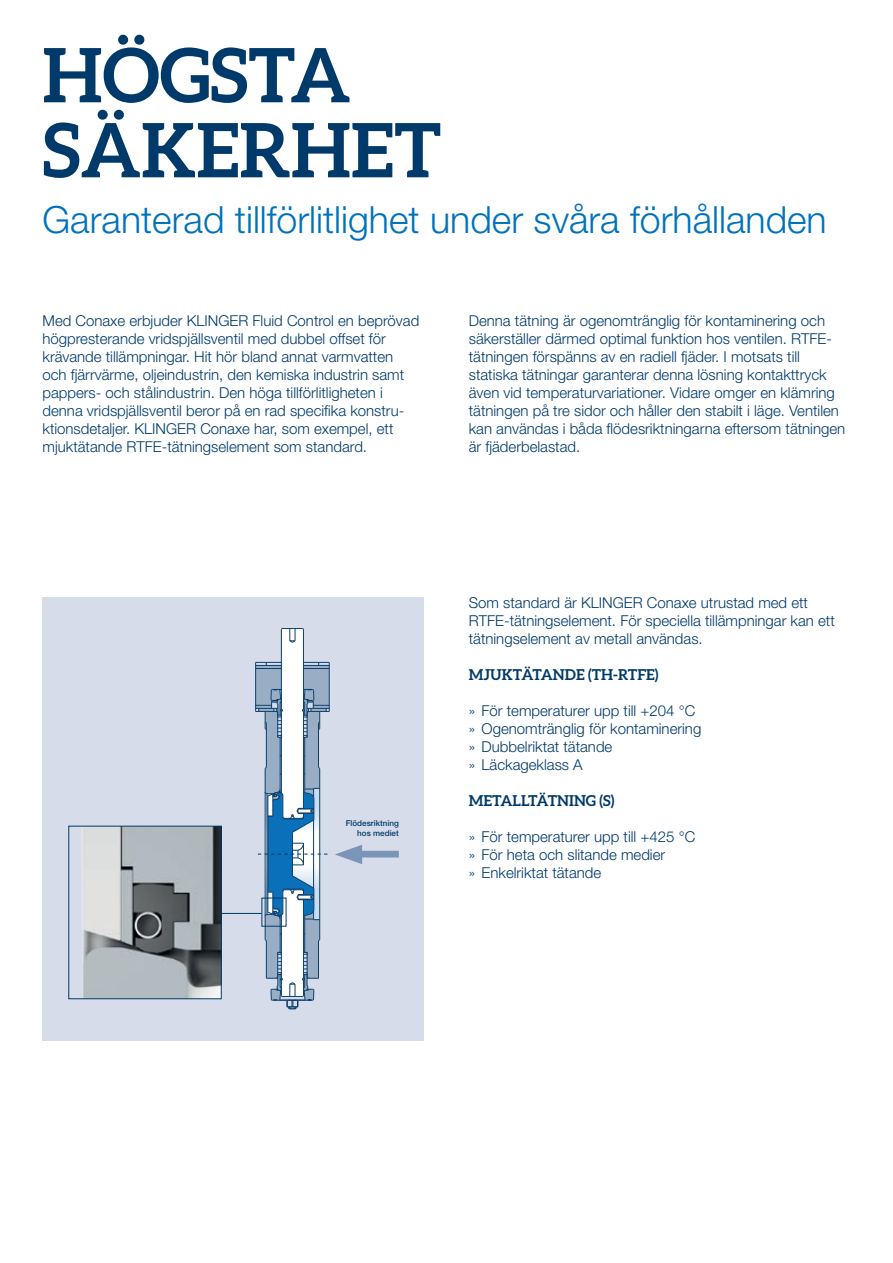
<style>
.page{position:relative;width:893px;height:1263px;background:#fff}
.page>*{position:absolute;margin:0;border:0;box-sizing:border-box;transform-origin:0 0}
.t1{font:700 75px/75px "Aleo";color:#003a6a}
.t2{font:300 37.5px "Helvetica Neue LT Pro";color:#0072bc}
.t3{font:300 15px/18px "Helvetica Neue LT Pro";color:#003a6a}
.t4{font:700 15px "Aleo";color:#003a6a}
.t5{font:500 8.1px/9.8px "Helvetica Neue LT Pro";color:#003a6a;text-align:right}
</style>
<div class="page">
<div style="left:43px;top:597px;width:381px;height:443px;background:#d6dce9"></div>
<svg style="left:335px;top:845px;width:27px;height:19px"></svg>
<div style="left:358px;top:851px;width:41px;height:6px;background:#7a95b8"></div>
<hr style="left:255px;top:662px;width:1px;height:49px;background:#0d416c">
<hr style="left:329px;top:662px;width:1px;height:49px;background:#0d416c">
<svg style="left:256px;top:628px;width:73px;height:382px"></svg>
<hr style="left:164px;top:913px;width:97px;height:1px;background:#003a6a">
<img style="left:82px;top:828px;width:138px;height:169px">
<div style="left:68px;top:826px;width:154px;height:173px;border:1px solid #003a6a"></div>
<h1 class="t1" style="left:43px;top:36px;width:400px">HÖGSTA<br>SÄKERHET</h1>
<h2 class="t2" style="left:43px;top:197px;width:786px">Garanterad tillförlitlighet under svåra förhållanden</h2>
<p class="t3" style="left:43px;top:311px;width:378px">Med Conaxe erbjuder KLINGER Fluid Control en beprövad högpresterande vridspjällsventil med dubbel offset för krävande tillämpningar. Hit hör bland annat varmvatten och fjärrvärme, oljeindustrin, den kemiska industrin samt pappers- och stålindustrin. Den höga tillförlitligheten i denna vridspjällsventil beror på en rad specifika konstru&shy;ktionsdetaljer. KLINGER Conaxe har, som exempel, ett mjuktätande RTFE-tätningselement som standard.</p>
<p class="t3" style="left:469px;top:311px;width:378px">Denna tätning är ogenomtränglig för kontaminering och säkerställer därmed optimal funktion hos ventilen. RTFE&shy;tätningen förspänns av en radiell fjäder. I motsats till statiska tätningar garanterar denna lösning kontakttryck även vid temperaturvariationer. Vidare omger en klämring tätningen på tre sidor och håller den stabilt i läge. Ventilen kan användas i båda flödesriktningarna eftersom tätningen är fjäderbelastad.</p>
<p class="t5" style="left:346px;top:818px;width:55px">Flödesriktning hos mediet</p>
<p class="t3" style="left:469px;top:593px;width:367px">Som standard är KLINGER Conaxe utrustad med ett<br>RTFE-tätningselement. För speciella tillämpningar kan ett tätningselement av metall användas.</p>
<p class="t4" style="left:469px;top:666px;width:191px">MJUKTÄTANDE (TH-RTFE)</p>
<p class="t3" style="left:469px;top:701px;width:234px">» För temperaturer upp till +204 °C » Ogenomtränglig för kontaminering » Dubbelriktat tätande<br>» Läckageklass A</p>
<p class="t4" style="left:469px;top:792px;width:147px">METALLTÄTNING (S)</p>
<p class="t3" style="left:469px;top:827px;width:228px">» För temperaturer upp till +425 °C » För heta och slitande medier<br>» Enkelriktat tätande</p>
</div>
